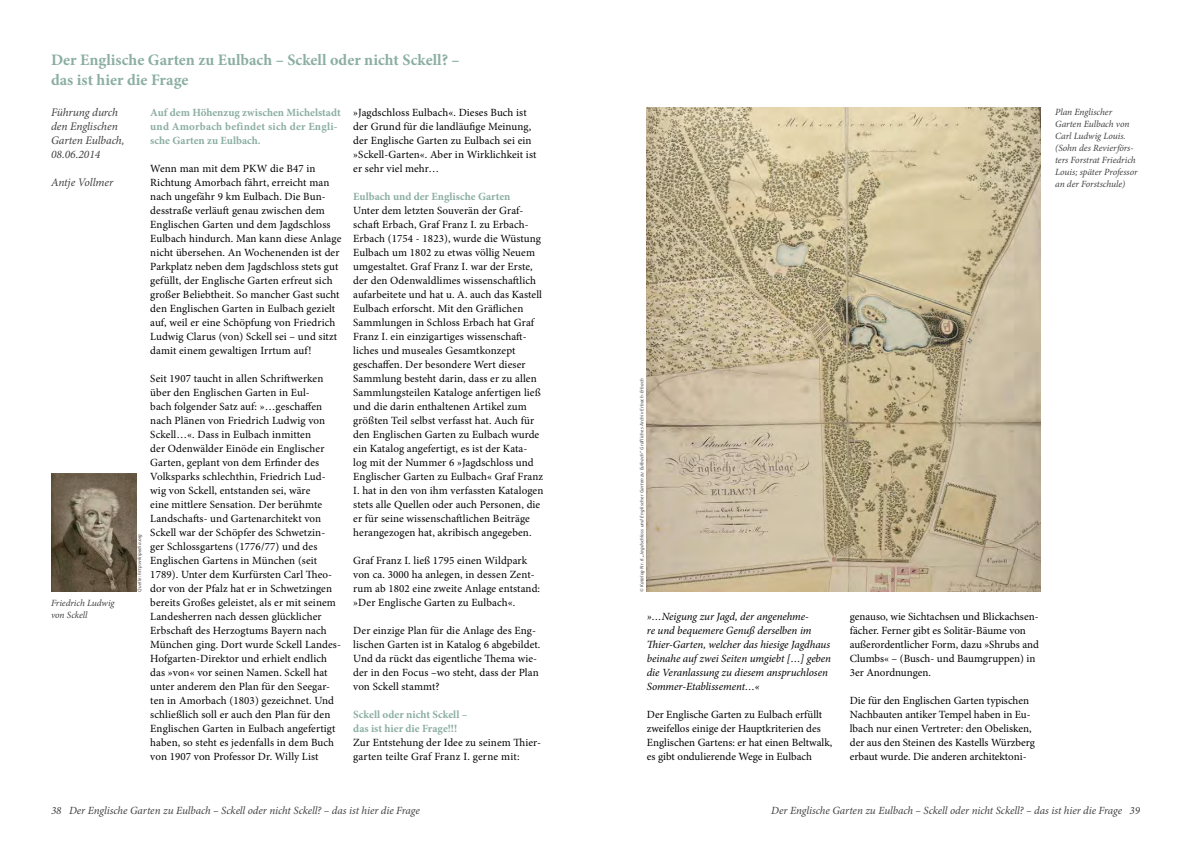
<style>
.page{position:relative;width:1191px;height:842px;background:#fff}
.page>*{position:absolute;margin:0;border:0;box-sizing:border-box;transform-origin:0 0}
.t1{font:700 16px/20px "Minion Pro";color:#8baea1}
.t2{font:italic 11.5px/14px "Minion Pro";letter-spacing:-.005em;color:#414042}
.t3{font:11px/14px "Minion Pro";letter-spacing:.005em;color:#000}
.t4{font:italic 11px/14px "Minion Pro";letter-spacing:-.005em;color:#000}
.t5{font:700 11px/14px "Minion Pro";color:#8baea1}
.t6{font:italic 11px "Minion Pro";letter-spacing:-.005em;color:#414042}
.t7{font:italic 9.5px/12px "Minion Pro";letter-spacing:-.005em;color:#414042}
.t8{font:italic 5px "Myriad Pro";letter-spacing:.05em;color:#414042}
</style>
<div class="page">
<img style="left:51px;top:473px;width:85px;height:118px">
<img style="left:647px;top:108px;width:394px;height:484px">
<h1 class="t1" style="left:51px;top:50px;width:410px">Der Englische Garten zu Eulbach – Sckell oder nicht Sckell? – das ist hier die Frage</h1>
<p class="t2" style="left:51px;top:105px;width:75px">Führung durch den Englischen<br>Garten Eulbach,<br>08.06.2014</p>
<p class="t2" style="left:51px;top:175px;width:64px">Antje Vollmer</p>
<p class="t3" style="left:353px;top:105px;width:185px">»Jagdschloss Eulbach«. Dieses Buch ist der Grund für die landläufige Meinung, der Englische Garten zu Eulbach sei ein »Sckell-Garten«. Aber in Wirklichkeit ist er sehr viel mehr…</p>
<p class="t5" style="left:353px;top:189px;width:159px">Eulbach und der Englische Garten</p>
<p class="t3" style="left:353px;top:203px;width:192px">Unter dem letzten Souverän der Graf&shy;schaft Erbach, Graf Franz I. zu Erbach-Erbach (1754 - 1823), wurde die Wüstung Eulbach um 1802 zu etwas völlig Neuem umgestaltet. Graf Franz I. war der Erste, der den Odenwaldlimes wissenschaftlich aufarbeitete und hat u. A. auch das Kastell Eulbach erforscht. Mit den Gräflichen Sammlungen in Schloss Erbach hat Graf Franz I. ein einzigartiges wissenschaft&shy;liches und museales Gesamtkonzept geschaffen. Der besondere Wert dieser Sammlung besteht darin, dass er zu allen Sammlungsteilen Kataloge anfertigen ließ und die darin enthaltenen Artikel zum größten Teil selbst verfasst hat. Auch für den Englischen Garten zu Eulbach wurde ein Katalog angefertigt, es ist der Kata&shy;log mit der Nummer 6 »Jagdschloss und Englischer Garten zu Eulbach« Graf Franz I. hat in den von ihm verfassten Katalogen stets alle Quellen oder auch Personen, die er für seine wissenschaftlichen Beiträge herangezogen hat, akribisch angegeben.</p>
<p class="t3" style="left:353px;top:553px;width:188px">Graf Franz I. ließ 1795 einen Wildpark von ca. 3000 ha anlegen, in dessen Zent&shy;rum ab 1802 eine zweite Anlage entstand: »Der Englische Garten zu Eulbach«.</p>
<p class="t3" style="left:353px;top:623px;width:189px">Der einzige Plan für die Anlage des Eng&shy;lischen Garten ist in Katalog 6 abgebildet.<br>Und da rückt das eigentliche Thema wie&shy;der in den Focus –wo steht, dass der Plan von Sckell stammt?</p>
<p class="t5" style="left:353px;top:707px;width:116px">Sckell oder nicht Sckell – das ist hier die Frage!!!</p>
<p class="t3" style="left:353px;top:735px;width:189px">Zur Entstehung der Idee zu seinem Thier&shy;garten teilte Graf Franz I. gerne mit:</p>
<p class="t5" style="left:150px;top:105px;width:192px">Auf dem Höhenzug zwischen Michelstadt und Amorbach befindet sich der Engli&shy;sche Garten zu Eulbach.</p>
<p class="t3" style="left:150px;top:161px;width:193px">Wenn man mit dem PKW die B47 in Richtung Amorbach fährt, erreicht man nach ungefähr 9 km Eulbach. Die Bun&shy;desstraße verläuft genau zwischen dem Englischen Garten und dem Jagdschloss Eulbach hindurch. Man kann diese Anlage nicht übersehen. An Wochenenden ist der Parkplatz neben dem Jagdschloss stets gut gefüllt, der Englische Garten erfreut sich großer Beliebtheit. So mancher Gast sucht den Englischen Garten in Eulbach gezielt auf, weil er eine Schöpfung von Friedrich Ludwig Clarus (von) Sckell sei – und sitzt damit einem gewaltigen Irrtum auf!</p>
<p class="t3" style="left:150px;top:371px;width:192px">Seit 1907 taucht in allen Schriftwerken über den Englischen Garten in Eul-<br>bach folgender Satz auf: »…geschaffen nach Plänen von Friedrich Ludwig von Sckell…«. Dass in Eulbach inmitten<br>der Odenwälder Einöde ein Englischer Garten, geplant von dem Erfinder des Volksparks schlechthin, Friedrich Lud&shy;wig von Sckell, entstanden sei, wäre<br>eine mittlere Sensation. Der berühmte Landschafts- und Gartenarchitekt von Sckell war der Schöpfer des Schwetzin&shy;ger Schlossgartens (1776/77) und des Englischen Gartens in München (seit 1789). Unter dem Kurfürsten Carl Theo&shy;dor von der Pfalz hat er in Schwetzingen bereits Großes geleistet, als er mit seinem Landesherren nach dessen glücklicher Erbschaft des Herzogtums Bayern nach München ging. Dort wurde Sckell Landes-Hofgarten-Direktor und erhielt endlich das »von« vor seinen Namen. Sckell hat unter anderem den Plan für den Seegar&shy;ten in Amorbach (1803) gezeichnet. Und schließlich soll er auch den Plan für den Englischen Garten in Eulbach angefertigt haben, so steht es jedenfalls in dem Buch von 1907 von Professor Dr. Willy List</p>
<p class="t8" style="left:136px;top:592px;width:59px;rotate:-90deg">Quelle: http:wikipedia.org</p>
<p class="t7" style="left:51px;top:597px;width:65px">Friedrich Ludwig von Sckell</p>
<p class="t7" style="left:1055px;top:106px;width:84px">Plan Englischer<br>Garten Eulbach von<br>Carl Ludwig Louis. (Sohn des Revierförs&shy;ters Forstrat Friedrich<br>Louis; später Professor an der Forstschule)</p>
<p class="t8" style="left:639px;top:592px;width:215px;rotate:-90deg">© Katalog Nr. 6 „Jagdschloss und Englischer Garten zu Eulbach“ Gräfliches Archiv Erbach-Erbach</p>
<p class="t4" style="left:647px;top:609px;width:186px">»…Neigung zur Jagd, der angenehme-<br>re und bequemere Genuß derselben im Thier-Garten, welcher das hiesige Jagdhaus beinahe auf zwei Seiten umgiebt […] geben die Veranlassung zu diesem anspruchlosen Sommer-Etablissement…«</p>
<p class="t3" style="left:647px;top:707px;width:187px">Der Englische Garten zu Eulbach erfüllt zweifellos einige der Hauptkriterien des Englischen Gartens: er hat einen Beltwalk, es gibt ondulierende Wege in Eulbach</p>
<p class="t3" style="left:850px;top:609px;width:191px">genauso, wie Sichtachsen und Blickachsen&shy;fächer. Ferner gibt es Solitär-Bäume von außerordentlicher Form, dazu »Shrubs and Clumbs« – (Busch- und Baumgruppen) in 3er Anordnungen.</p>
<p class="t3" style="left:850px;top:693px;width:187px">Die für den Englischen Garten typischen Nachbauten antiker Tempel haben in Eu&shy;lbach nur einen Vertreter: den Obelisken, der aus den Steinen des Kastells Würzberg erbaut wurde. Die anderen architektoni-</p>
<p class="t6" style="left:69px;top:803px;width:352px">Der Englische Garten zu Eulbach – Sckell oder nicht Sckell? – das ist hier die Frage</p>
<p class="t6" style="left:771px;top:803px;width:352px">Der Englische Garten zu Eulbach – Sckell oder nicht Sckell? – das ist hier die Frage</p>
<p class="t6" style="left:51px;top:802px;width:12px">38</p>
<p class="t6" style="left:1129px;top:802px;width:12px">39</p>
</div>
